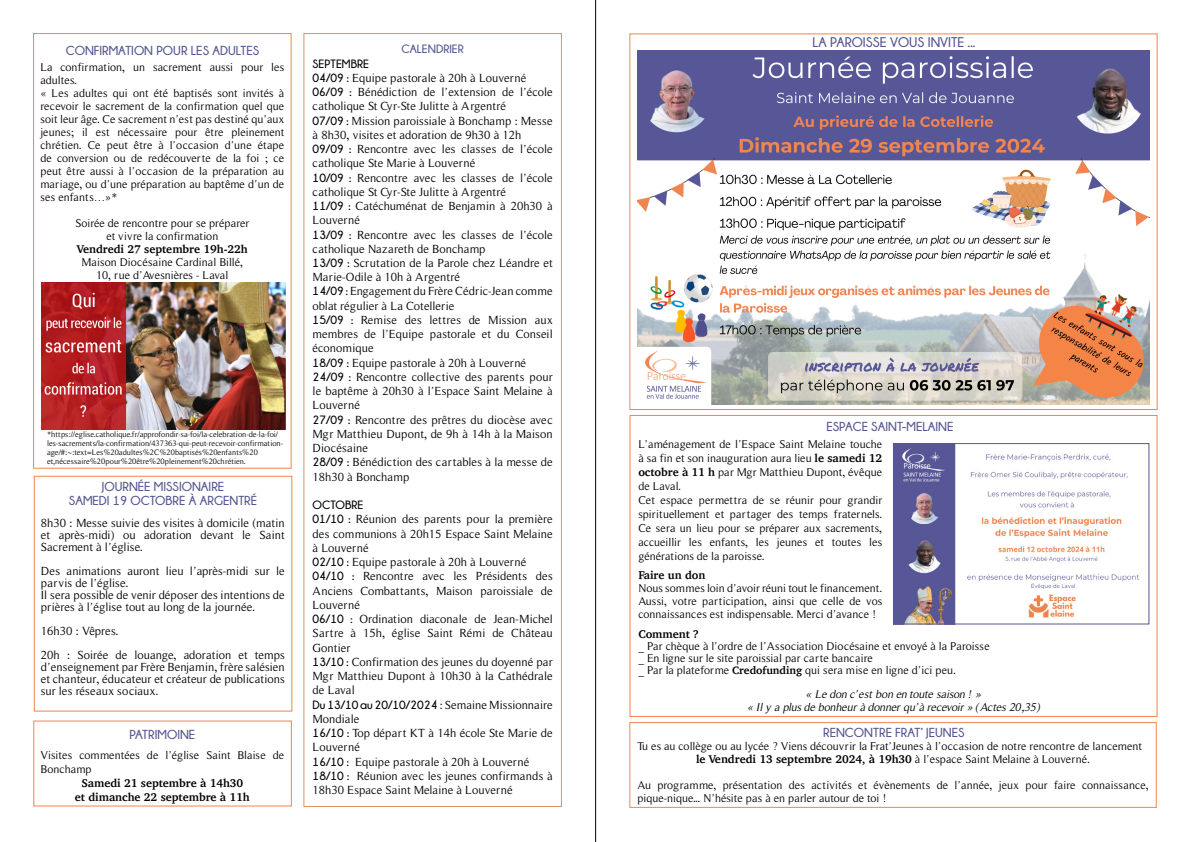
<style>
.page{position:relative;width:1191px;height:842px;background:#fff}
.page>*{position:absolute;margin:0;border:0;box-sizing:border-box;transform-origin:0 0}
.t1{font:700 14px "Champagne&Limousines";color:#565792}
.t2{font:700 13px/14px "Champagne&Limousines";color:#565792;text-align:center}
.t3{font:12px/14.2px "Roman Serif";color:#000}
.t4{font:700 12px "Champagne&Limousines";color:#000}
.t5{font:700 12px "Champagne&Limousines";color:#565792}
.t6{font:11.5px/13px "Roman Serif";color:#000}
.t7{font:700 11.5px/14px "Charter";color:#000;text-align:center}
.t8{font:italic 11.5px/13px "Roman Serif";color:#000;text-align:center}
.t9{font:8px/9px "Roman Serif";color:#000}
.s1{font-family:"Champagne&Limousines";font-weight:700}
.s2{font-family:"Charter";font-weight:700}
.s3{font-family:"Charter";font-weight:700;font-size:11px}
.s4{font-family:"Roman Serif";font-weight:400}
</style>
<div class="page">
<hr style="left:595px;top:0;width:1px;height:842px;background:#000">
<img style="left:638px;top:51px;width:511px;height:353px">
<div style="left:630px;top:415px;width:527px;height:302px;border:1px solid #f0854f"></div>
<div style="left:629px;top:722px;width:527px;height:86px;border:1px solid #f0854f"></div>
<img style="left:895px;top:445px;width:244px;height:177px">
<div style="left:893px;top:443px;width:256px;height:181px;border:1px solid #565792"></div>
<div style="left:304px;top:33px;width:258px;height:774px;border:1px solid #e1925a"></div>
<div style="left:33px;top:33px;width:258px;height:435px;border:1px solid #f0854f"></div>
<img style="left:41px;top:283px;width:244px;height:146px">
<div style="left:34px;top:476px;width:258px;height:235px;border:1px solid #f0854f"></div>
<p class="t2" style="left:66px;top:43px;width:195px">CONFIRMATION POUR LES ADULTES</p>
<p class="t6" style="left:40px;top:60px;width:245px">La confirmation, un sacrement aussi pour les adultes.<br>« Les adultes qui ont été baptisés sont invités à recevoir le sacrement de la confirmation quel que soit leur âge. Ce sacrement n’est pas destiné qu’aux jeunes; il est nécessaire pour être pleinement chrétien. Ce peut être à l’occasion d’une étape de conversion ou de redécouverte de la foi ; ce peut être aussi à l’occasion de la préparation au mariage, ou d’une préparation au baptême d’un de ses enfants…»*</p>
<p class="t6" style="left:75px;top:216px;width:175px;text-align:center">Soirée de rencontre pour se préparer et vivre la confirmation</p>
<p class="t7" style="left:77px;top:241px;width:172px">Vendredi 27 septembre 19h-22h</p>
<p class="t6" style="left:82px;top:255px;width:163px;text-align:center">Maison Diocésaine Cardinal Billé,<br>10, rue d’Avesnières - Laval</p>
<p class="t9" style="left:47px;top:429px;width:237px">*https://eglise.catholique.fr/approfondir-sa-foi/la-celebration-de-la-foi/ les-sacrements/la-confirmation/437363-qui-peut-recevoir-confirmation&shy;age/#:~:text=Les%20adultes%2C%20baptisés%20enfants%20 et,nécessaire%20pour%20être%20pleinement%20chrétien.</p>
<p class="t2" style="left:69px;top:480px;width:190px">JOURNÉE MISSIONAIRE<br>SAMEDI 19 OCTOBRE À ARGENTRÉ</p>
<p class="t3" style="left:41px;top:517px;width:245px;line-height:12px;text-align:justify">8h30 : Messe suivie des visites à domicile (matin et après-midi) ou adoration devant le Saint Sacrement à l’église.</p>
<p class="t3" style="left:41px;top:565px;width:245px;line-height:12px">Des animations auront lieu l’après-midi sur le parvis de l’église.<br>Il sera possible de venir déposer des intentions de prières à l’église tout au long de la journée.</p>
<p class="t3" style="left:41px;top:619px;width:245px;line-height:24px">16h30 : Vêpres.<br>20h : Soirée de louange, adoration et temps</p>
<p class="t3" style="left:41px;top:661px;width:245px;line-height:12px;text-align:justify">d’enseignement par Frère Benjamin, frère salésien et chanteur, éducateur et créateur de publications sur les réseaux sociaux.</p>
<p class="t2" style="left:129px;top:727px;width:67px">PATRIMOINE</p>
<p class="t6" style="left:40px;top:748px;width:245px;line-height:14px">Visites commentées de l’église Saint Blaise de<br>Bonchamp</p>
<p class="t7" style="left:75px;top:776px;width:176px">Samedi 21 septembre à 14h30 et dimanche 22 septembre à 11h</p>
<p class="t5" style="left:401px;top:43px;width:64px">CALENDRIER</p>
<p class="t4" style="left:313px;top:57px;width:58px">SEPTEMBRE</p>
<p class="t3" style="left:313px;top:71px;width:242px"><span class="s1">04/09 :</span> Equipe pastorale à 20h à Louverné <span class="s1">06/09 :</span> Bénédiction de l’extension de l’école catholique St Cyr-Ste Julitte à Argentré<br><span class="s1">07/09 :</span> Mission paroissiale à Bonchamp : Messe à 8h30, visites et adoration de 9h30 à 12h <span class="s1">09/09 :</span> Rencontre avec les classes de l’école catholique Ste Marie à Louverné<br><span class="s1">10/09 :</span> Rencontre avec les classes de l’école catholique St Cyr-Ste Julitte à Argentré<br><span class="s1">11/09 :</span> Catéchuménat de Benjamin à 20h30 à Louverné<br><span class="s1">13/09 :</span> Rencontre avec les classes de l’école catholique Nazareth de Bonchamp<br><span class="s1">13/09 :</span> Scrutation de la Parole chez Léandre et Marie-Odile à 10h à Argentré<br><span class="s1">14/09 :</span> Engagement du Frère Cédric-Jean comme oblat régulier à La Cotellerie<br><span class="s1">15/09 :</span> Remise des lettres de Mission aux membres de l’Equipe pastorale et du Conseil économique<br><span class="s1">18/09 :</span> Equipe pastorale à 20h à Louverné <span class="s1">24/09 :</span> Rencontre collective des parents pour le baptême à 20h30 à l’Espace Saint Melaine à Louverné<br><span class="s1">27/09 :</span> Rencontre des prêtres du diocèse avec Mgr Matthieu Dupont, de 9h à 14h à la Maison Diocésaine<br><span class="s1">28/09 :</span> Bénédiction des cartables à la messe de 18h30 à Bonchamp</p>
<p class="t4" style="left:313px;top:498px;width:52px">OCTOBRE</p>
<p class="t3" style="left:313px;top:512px;width:242px"><span class="s1">01/10 :</span> Réunion des parents pour la première des communions à 20h15 Espace Saint Melaine à Louverné<br><span class="s1">02/10 :</span> Equipe pastorale à 20h à Louverné<br><span class="s1">04/10 :</span> Rencontre avec les Présidents des<br>Anciens Combattants, Maison paroissiale de<br>Louverné<br><span class="s1">06/10 :</span> Ordination diaconale de Jean-Michel<br>Sartre à 15h, église Saint Rémi de Château<br>Gontier<br><span class="s1">13/10 :</span> Confirmation des jeunes du doyenné par<br>Mgr Matthieu Dupont à 10h30 à la Cathédrale de Laval<br><span class="s1">Du 13/10 au 20/10/2024</span> : Semaine Missionnaire<br>Mondiale<br><span class="s1">16/10 :</span> Top départ KT à 14h école Ste Marie de<br>Louverné<br><span class="s1">16/10 :</span> Equipe pastorale à 20h à Louverné<br><span class="s1">18/10 :</span> Réunion avec les jeunes confirmands à<br>18h30 Espace Saint Melaine à Louverné</p>
<p class="t1" style="left:812px;top:34px;width:164px">LA PAROISSE VOUS INVITE ...</p>
<p class="t2" style="left:826px;top:420px;width:129px">ESPACE SAINT-MELAINE</p>
<p class="t6" style="left:638px;top:437px;width:245px;line-height:14px">L’aménagement de l’Espace Saint Melaine touche à sa fin et son inauguration aura lieu <span class="s2">le samedi 12 octobre à 11 h</span> par Mgr Matthieu Dupont, évêque de Laval.<br>Cet espace permettra de se réunir pour grandir spirituellement et partager des temps fraternels.<br>Ce sera un lieu pour se préparer aux sacrements, accueillir les enfants, les jeunes et toutes les générations de la paroisse.</p>
<p class="t7" style="left:638px;top:568px;width:69px">Faire un don</p>
<p class="t6" style="left:638px;top:581px;width:245px;text-align:justify">Nous sommes loin d’avoir réuni tout le financement.<br>Aussi, votre participation, ainsi que celle de vos connaissances est indispensable. Merci d’avance !</p>
<p class="t7" style="left:638px;top:627px;width:62px">Comment ?</p>
<p class="t6" style="left:638px;top:640px;width:353px;line-height:12px">_ Par chèque à l’ordre de l’Association Diocésaine et envoyé à la Paroisse _ En ligne sur le site paroissial par carte bancaire<br>_ Par la plateforme <span class="s3">Credofunding</span> qui sera mise en ligne d’ici peu.</p>
<p class="t8" style="left:747px;top:688px;width:294px">« Le don c’est bon en toute saison ! »<br>« Il y a plus de bonheur à donner qu’à recevoir » (Actes 20,35)</p>
<p class="t2" style="left:823px;top:725px;width:143px">RENCONTRE FRAT’ JEUNES</p>
<p class="t6" style="left:637px;top:740px;width:506px">Tu es au collège ou au lycée ? Viens découvrir la Frat’Jeunes à l’occasion de notre rencontre de lancement</p>
<p class="t7" style="left:696px;top:752px;width:395px">le Vendredi 13 septembre 2024, à 19h30 <span class="s4">à l’espace Saint Melaine à Louverné.</span></p>
<p class="t6" style="left:637px;top:779px;width:512px">Au programme, présentation des activités et évènements de l’année, jeux pour faire connaissance, pique-nique... N’hésite pas à en parler autour de toi !</p>
</div>
